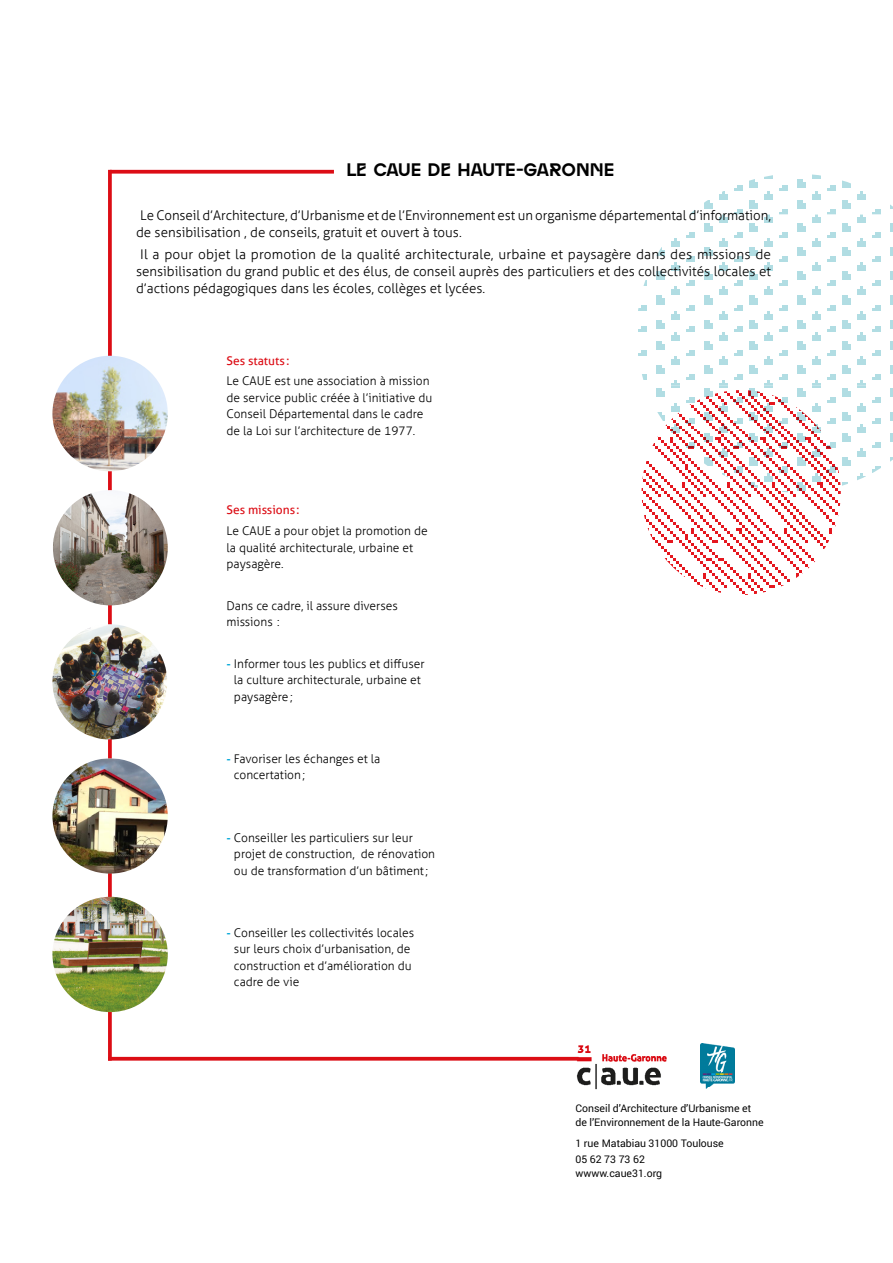
<style>
.page{position:relative;width:893px;height:1263px;background:#fff}
.page>*{position:absolute;margin:0;border:0;box-sizing:border-box;transform-origin:0 0}
.t1{font:16.5px "versatil";color:#000}
.t2{font:300 13.35px/17.4px "Aller";color:#000}
.t3{font:300 12px/16.5px "Aller";color:#000}
.t4{font:12px "Aller";color:#dc0d15}
.t5{font:10.5px/14.7px "Roboto";color:#000}
.s1{font-weight:700;color:#00a7d8}
</style>
<div class="page">
<img style="left:642px;top:492px;width:199px;height:103px">
<img style="left:689px;top:174px;width:204px;height:41px">
<img style="left:645px;top:386px;width:248px;height:106px">
<svg style="left:112px;top:170px;width:222px;height:4px"></svg>
<svg style="left:108px;top:170px;width:4px;height:887px"></svg>
<img style="left:575px;top:1045px;width:92px;height:44px">
<img style="left:700px;top:1043px;width:34px;height:46px">
<hr style="left:108px;top:1057px;width:471px;height:3px;background:#dc0d15">
<img style="left:52px;top:356px;width:116px;height:115px;border-radius:58px">
<img style="left:52px;top:624px;width:115px;height:115px;border-radius:58px">
<img style="left:53px;top:490px;width:115px;height:115px;border-radius:58px">
<img style="left:52px;top:758px;width:116px;height:116px;border-radius:58px">
<img style="left:52px;top:897px;width:116px;height:115px;border-radius:58px">
<h1 class="t1" style="left:346px;top:159px;width:137px">LE CAUE DE HAUTE</h1>
<h1 class="t1" style="left:516px;top:159px;width:98px">-GARON NE</h1>
<p class="t2" style="left:136px;top:206px;width:636px;text-indent:4px">Le Conseil d’Architecture, d’Urbanisme et de l’Environnement est un organisme départemental d’information, de sensibilisation , de conseils, gratuit et ouvert à tous.</p>
<p class="t2" style="left:136px;top:245px;width:637px;text-align:justify;text-indent:4px">Il a pour objet la promotion de la qualité architecturale, urbaine et paysagère dans des missions de sensibilisation du grand public et des élus, de conseil auprès des particuliers et des collectivités locales et d’actions pédagogiques dans les écoles, collèges et lycées.</p>
<p class="t4" style="left:226px;top:353px;width:64px">Ses statuts :</p>
<p class="t3" style="left:226px;top:373px;width:207px">Le CAUE est une association à mission de service public créée à l’initiative du Conseil Départemental dans le cadre de la Loi sur l’architecture de 1977.</p>
<p class="t4" style="left:226px;top:503px;width:74px">Ses missions :</p>
<p class="t3" style="left:226px;top:522px;width:203px">Le CAUE a pour objet la promotion de la qualité architecturale, urbaine et paysagère.</p>
<p class="t3" style="left:226px;top:597px;width:173px">Dans ce cadre, il assure diverses missions :</p>
<p class="t3" style="left:234px;top:655px;width:192px;text-indent:-7px"><span class="s1">-</span> Informer tous les publics et diffuser la culture architecturale, urbaine et paysagère;</p>
<p class="t3" style="left:234px;top:750px;width:148px;text-indent:-7px"><span class="s1">-</span> Favoriser les échanges et la concertation;</p>
<p class="t3" style="left:234px;top:829px;width:203px;text-indent:-7px"><span class="s1">-</span> Conseiller les particuliers sur leur projet de construction, de rénovation ou de transformation d’un bâtiment;</p>
<p class="t3" style="left:234px;top:924px;width:182px;text-indent:-7px"><span class="s1">-</span> Conseiller les collectivités locales sur leurs choix d’urbanisation, de construction et d’amélioration du cadre de vie</p>
<p class="t5" style="left:575px;top:1100px;width:190px">Conseil d’Architecture d’Urbanisme et de l’Environnement de la Haute-Garonne</p>
<p class="t5" style="left:575px;top:1135px;width:150px;line-height:15.5px">1 rue Matabiau 31000 Toulouse<br>05 62 73 73 62</p>
<p class="t5" style="left:575px;top:1165px;width:88px">wwww.caue31.org</p>
</div>
